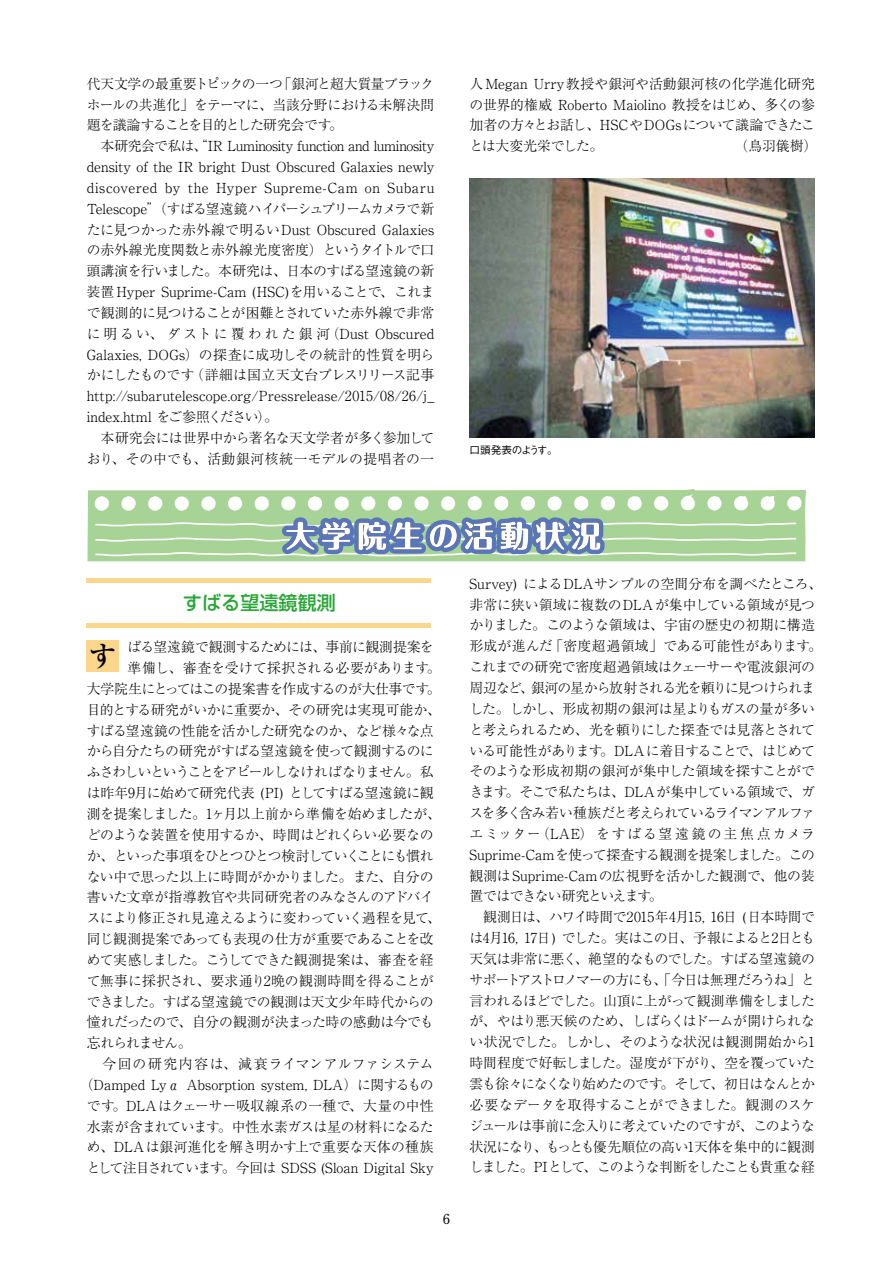
<style>
.page{position:relative;width:893px;height:1263px;background:#fff}
.page>*{position:absolute;margin:0;border:0;box-sizing:border-box;transform-origin:0 0}
.t1{font:700 26.55px "Ryumin Pro";color:#000}
.t2{font:500 19.2px "Shin Go Pro";color:#2aa738}
.t3{font:300 13.8px/20.9px "Ryumin Pro";letter-spacing:-.02em;color:#000}
.t4{font:300 13.8px/20.9px "Ryumin Pro";letter-spacing:-.04em;color:#000}
.t5{font:300 13.8px/20.9px "Ryumin Pro";color:#000}
.t6{font:300 13.8px "Ryumin Pro";letter-spacing:-.09em;color:#000}
.t7{font:300 13.8px "Ryumin Pro";letter-spacing:-.085em;color:#000}
.t8{font:300 13.8px "Ryumin Pro";letter-spacing:-.05em;color:#000}
.t9{font:300 13.8px "Ryumin Pro";letter-spacing:.01em;color:#000}
.t10{font:300 13.8px "Ryumin Pro";letter-spacing:.035em;color:#000}
.t11{font:300 13.8px "Ryumin Pro";letter-spacing:-.08em;color:#000}
.t12{font:700 13.8px "Futo Min A101 Pro";color:#000}
.t13{font:500 10.65px "Gothic BBB Pro";letter-spacing:-.03em;color:#000}
</style>
<div class="page">
<img style="left:469px;top:179px;width:346px;height:259px">
<svg style="left:94px;top:489px;width:708px;height:72px"></svg>
<hr style="left:87px;top:623px;width:344px;height:4px;background:#fcd68c">
<hr style="left:87px;top:578px;width:344px;height:4px;background:#fcd68c">
<div style="left:87px;top:640px;width:32px;height:31px;background:#fcd68c"></div>
<p class="t3" style="left:87px;top:72px;width:349px">代天文学の最重要トピックの一つ「銀河と超大質量ブラックホールの共進化」をテーマに、当該分野における未解決問題を議論することを目的とした研究会です。<br>　本研究会で私は、“IR Luminosity function and luminosity density of the IR bright Dust Obscured Galaxies newly discovered by the Hyper Supreme-Cam on Subaru Telescope”（すばる望遠鏡ハイパーシュプリームカメラで新たに見つかった赤外線で明るいDust Obscured Galaxiesの赤外線光度関数と赤外線光度密度）というタイトルで口頭講演を行いました。本研究は、日本のすばる望遠鏡の新装置 Hyper Suprime-Cam (HSC)を用いることで、これまで観測的に見つけることが困難とされていた赤外線で非常に明るい、ダストに覆われた銀河（Dust Obscured Galaxies, DOGs）の探査に成功しその統計的性質を明らかにしたものです（詳細は国立天文台プレスリリース記事http://subarutelescope.org/Pressrelease/2015/08/26/j_ index.html をご参照ください）。<br>　本研究会には世界中から著名な天文学者が多く参加しており、その中でも、活動銀河核統一モデルの提唱者の一</p>
<p class="t5" style="left:469px;top:72px;width:349px">人Megan Urry教授や銀河や活動銀河核の化学進化研究の世界的権威 Roberto Maiolino 教授をはじめ、多くの参加者の方々とお話し、HSCやDOGsについて議論できたことは大変光栄でした。　　　　　　　　　　（鳥羽儀樹）</p>
<p class="t13" style="left:469px;top:441px;width:90px">口頭発表のようす。</p>
<h2 class="t2" style="left:183px;top:587px;width:155px">すばる望遠鏡観測</h2>
<p class="t3" style="left:128px;top:636px;width:308px">ばる望遠鏡で観測するためには、事前に観測提案を</p>
<p class="t3" style="left:128px;top:656px;width:315px">準備し、審査を受けて採択される必要があります。</p>
<p class="t3" style="left:87px;top:677px;width:355px">大学院生にとってはこの提案書を作成するのが大仕事です。</p>
<p class="t3" style="left:87px;top:698px;width:355px">目的とする研究がいかに重要か、その研究は実現可能か、</p>
<p class="t4" style="left:87px;top:719px;width:348px">すばる望遠鏡の性能を活かした研究なのか、など様々な点</p>
<p class="t3" style="left:87px;top:740px;width:348px">から自分たちの研究がすばる望遠鏡を使って観測するのに</p>
<p class="t6" style="left:87px;top:761px;width:348px">ふさわしいということをアピールしなければなりません。私</p>
<p class="t3" style="left:87px;top:781px;width:348px">は昨年9月に始めて研究代表 (PI) としてすばる望遠鏡に観</p>
<p class="t3" style="left:87px;top:802px;width:355px">測を提案しました。1ヶ月以上前から準備を始めましたが、</p>
<p class="t3" style="left:87px;top:823px;width:348px">どのような装置を使用するか、時間はどれくらい必要なの</p>
<p class="t7" style="left:87px;top:845px;width:348px">か、といった事項をひとつひとつ検討していくことにも慣れ</p>
<p class="t3" style="left:87px;top:865px;width:348px">ない中で思った以上に時間がかかりました。また、自分の</p>
<p class="t3" style="left:87px;top:886px;width:348px">書いた文章が指導教官や共同研究者のみなさんのアドバイ</p>
<p class="t8" style="left:87px;top:907px;width:355px">スにより修正され見違えるように変わっていく過程を見て、</p>
<p class="t3" style="left:87px;top:927px;width:348px">同じ観測提案であっても表現の仕方が重要であることを改</p>
<p class="t3" style="left:87px;top:948px;width:348px">めて実感しました。こうしてできた観測提案は、審査を経</p>
<p class="t5" style="left:87px;top:969px;width:348px">て無事に採択され、要求通り2晩の観測時間を得ることが</p>
<p class="t3" style="left:87px;top:990px;width:348px">できました。すばる望遠鏡での観測は天文少年時代からの</p>
<p class="t3" style="left:87px;top:1011px;width:348px">憧れだったので、自分の観測が決まった時の感動は今でも</p>
<p class="t11" style="left:87px;top:1032px;width:106px">忘れられません。</p>
<p class="t10" style="left:87px;top:1053px;width:348px">　今回の研究内容は、減衰ライマンアルファシステム</p>
<p class="t3" style="left:80px;top:1073px;width:355px">（Damped Lyα Absorption system, DLA）に関するもの</p>
<p class="t9" style="left:87px;top:1095px;width:348px">です。DLAはクェーサー吸収線系の一種で、大量の中性</p>
<p class="t3" style="left:87px;top:1115px;width:348px">水素が含まれています。中性水素ガスは星の材料になるた</p>
<p class="t5" style="left:87px;top:1136px;width:348px">め、DLAは銀河進化を解き明かす上で重要な天体の種族</p>
<p class="t3" style="left:87px;top:1156px;width:348px">として注目されています。今回は SDSS (Sloan Digital Sky</p>
<h1 class="t1" style="left:90px;top:635px;width:28px">す</h1>
<p class="t12" style="left:443px;top:1207px;width:9px">6</p>
<p class="t4" style="left:469px;top:572px;width:354px">Survey) によるDLAサンプルの空間分布を調べたところ、非常に狭い領域に複数のDLAが集中している領域が見つかりました。このような領域は、宇宙の歴史の初期に構造形成が進んだ「密度超過領域」である可能性があります。これまでの研究で密度超過領域はクェーサーや電波銀河の周辺など、銀河の星から放射される光を頼りに見つけられました。しかし、形成初期の銀河は星よりもガスの量が多いと考えられるため、光を頼りにした探査では見落とされている可能性があります。DLAに着目することで、はじめてそのような形成初期の銀河が集中した領域を探すことができます。そこで私たちは、DLAが集中している領域で、ガスを多く含み若い種族だと考えられているライマンアルファエミッター（LAE）をすばる望遠鏡の主焦点カメラ<br>Suprime-Camを使って探査する観測を提案しました。この観測はSuprime-Camの広視野を活かした観測で、他の装置ではできない研究といえます。<br>　観測日は、ハワイ時間で2015年4月15, 16日 (日本時間では4月16, 17日) でした。実はこの日、予報によると2日とも天気は非常に悪く、絶望的なものでした。すばる望遠鏡のサポートアストロノマーの方にも、「今日は無理だろうね」と言われるほどでした。山頂に上がって観測準備をしましたが、やはり悪天候のため、しばらくはドームが開けられない状況でした。しかし、そのような状況は観測開始から1時間程度で好転しました。湿度が下がり、空を覆っていた雲も徐々になくなり始めたのです。そして、初日はなんとか必要なデータを取得することができました。観測のスケジュールは事前に念入りに考えていたのですが、このような状況になり、もっとも優先順位の高い1天体を集中的に観測しました。PIとして、このような判断をしたことも貴重な経</p>
</div>
